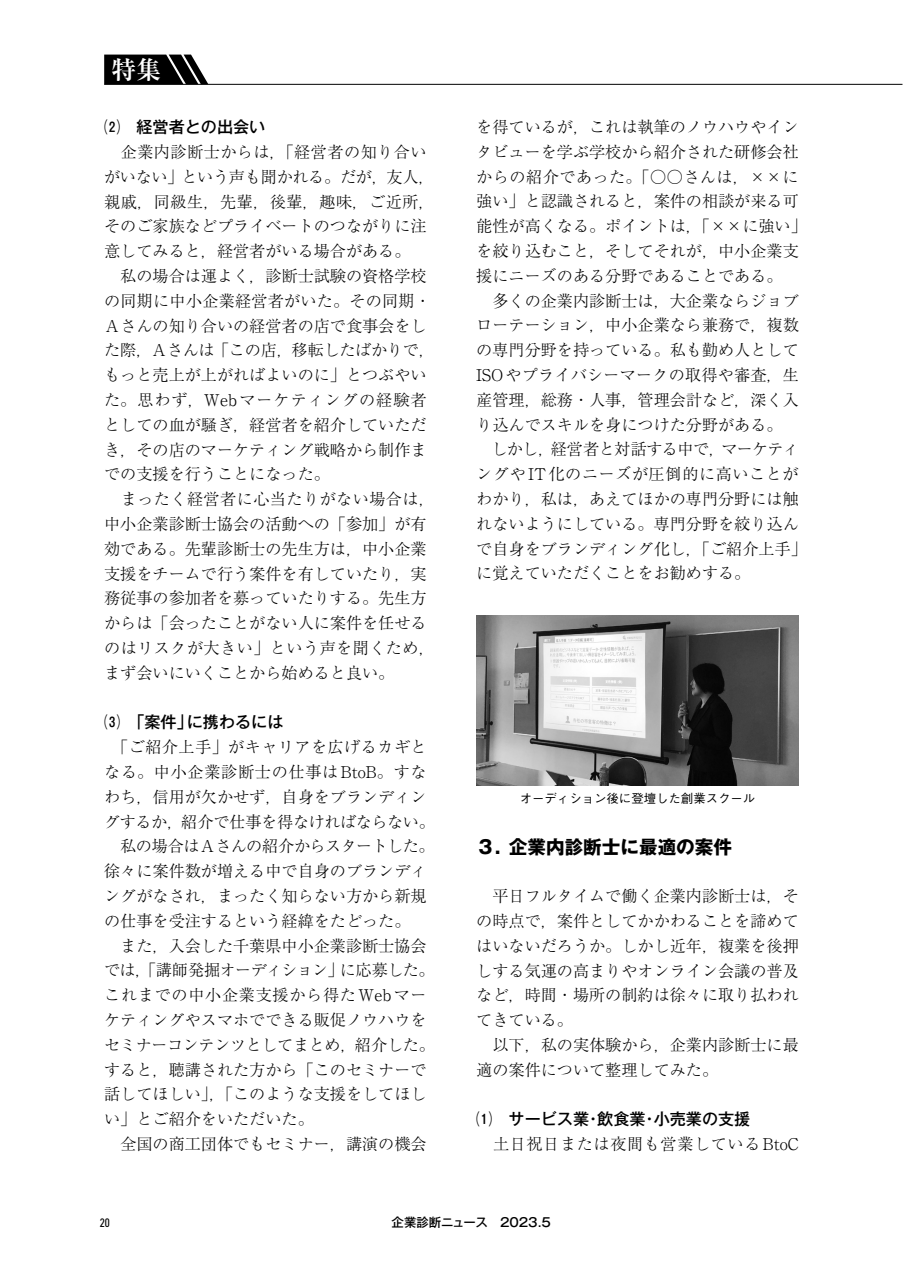
<style>
.page{position:relative;width:903px;height:1275px;background:#fff}
.page>*{position:absolute;margin:0;border:0;box-sizing:border-box;transform-origin:0 0}
.t1{font:700 24.85px "Ryumin Pr 6";color:#fff}
.t2{font:700 18.55px "Gothic MB101 Pr 6";color:#000}
.t3{font:300 16.1px/24.8px "Ryumin Pr 6";color:#000}
.t4{font:500 16.1px "Gothic MB101 Pr 6";color:#000}
.t5{font:300 16.1px "Ryumin Pr 6";letter-spacing:.04em;color:#000}
.t6{font:500 12.42px "Gothic BBB Pr 6";color:#000}
.t7{font:500 12.42px "Gothic MB101 Pr 6";color:#000}
.t8{font:condensed 12.42px "DIN2014";color:#000}
</style>
<div class="page">
<svg style="left:104px;top:55px;width:104px;height:29px;background:#202020"></svg>
<hr style="left:104px;top:84px;width:798px;height:1px;background:#000">
<img style="left:476px;top:615px;width:323px;height:170px">
<h1 class="t1" style="left:112px;top:50px;width:51px">特集</h1>
<p class="t4" style="left:104px;top:114px;width:163px">⑵　経営者との出会い</p>
<p class="t3" style="left:104px;top:139px;width:332px">　企業内診断士からは，「経営者の知り合いがいない」という声も聞かれる。だが，友人，親戚，同級生，先輩，後輩，趣味，ご近所，そのご家族などプライベートのつながりに注意してみると，経営者がいる場合がある。<br>　私の場合は運よく，診断士試験の資格学校の同期に中小企業経営者がいた。その同期・<br>Ａさんの知り合いの経営者の店で食事会をした際，Ａさんは「この店，移転したばかりで，もっと売上が上がればよいのに」とつぶやいた。思わず，Webマーケティングの経験者としての血が騒ぎ，経営者を紹介していただき，その店のマーケティング戦略から制作までの支援を行うことになった。<br>　まったく経営者に心当たりがない場合は，中小企業診断士協会の活動への「参加」が有効である。先輩診断士の先生方は，中小企業支援をチームで行う案件を有していたり，実務従事の参加者を募っていたりする。先生方からは「会ったことがない人に案件を任せるのはリスクが大きい」という声を聞くため，まず会いにいくことから始めると良い。</p>
<p class="t4" style="left:104px;top:709px;width:181px">⑶　「案件」に携わるには</p>
<p class="t3" style="left:104px;top:734px;width:332px">　「ご紹介上手」がキャリアを広げるカギとなる。中小企業診断士の仕事はBtoB。すなわち，信用が欠かせず，自身をブランディングするか，紹介で仕事を得なければならない。　私の場合はＡさんの紹介からスタートした。徐々に案件数が増える中で自身のブランディングがなされ，まったく知らない方から新規の仕事を受注するという経緯をたどった。<br>　また，入会した千葉県中小企業診断士協会では，「講師発掘オーディション」に応募した。これまでの中小企業支援から得たWebマーケティングやスマホでできる販促ノウハウをセミナーコンテンツとしてまとめ，紹介した。すると，聴講された方から「このセミナーで話してほしい」，「このような支援をしてほしい」とご紹介をいただいた。<br>　全国の商工団体でもセミナー，講演の機会</p>
<p class="t3" style="left:476px;top:114px;width:332px">を得ているが，これは執筆のノウハウやインタビューを学ぶ学校から紹介された研修会社からの紹介であった。「○○さんは，××に強い」と認識されると，案件の相談が来る可能性が高くなる。ポイントは，「××に強い」を絞り込むこと，そしてそれが，中小企業支援にニーズのある分野であることである。<br>　多くの企業内診断士は，大企業ならジョブローテーション，中小企業なら兼務で，複数の専門分野を持っている。私も勤め人として<br>ISOやプライバシーマークの取得や審査，生産管理，総務・人事，管理会計など，深く入り込んでスキルを身につけた分野がある。<br>　しかし，経営者と対話する中で，マーケティングやIT化のニーズが圧倒的に高いことがわかり，私は，あえてほかの専門分野には触れないようにしている。専門分野を絞り込んで自身をブランディング化し，「ご紹介上手」に覚えていただくことをお勧めする。</p>
<p class="t6" style="left:520px;top:789px;width:237px">オーディション後に登壇した創業スクール</p>
<p class="t2" style="left:476px;top:831px;width:257px">３．企業内診断士に最適の案件</p>
<p class="t3" style="left:476px;top:883px;width:324px">　平日フルタイムで働く企業内診断士は，その時点で，案件としてかかわることを諦めてはいないだろうか。しかし近年，複業を後押しする気運の高まりやオンライン会議の普及など，時間・場所の制約は徐々に取り払われてきている。<br>　以下，私の実体験から，企業内診断士に最適の案件について整理してみた。</p>
<p class="t4" style="left:476px;top:1106px;width:276px">⑴　サービス業・飲食業・小売業の支援</p>
<p class="t5" style="left:476px;top:1131px;width:324px">　土日祝日または夜間も営業しているBtoC</p>
<p class="t8" style="left:100px;top:1214px;width:12px">20</p>
<p class="t7" style="left:392px;top:1212px;width:161px">企業診断ニュース　2023.5</p>
</div>
